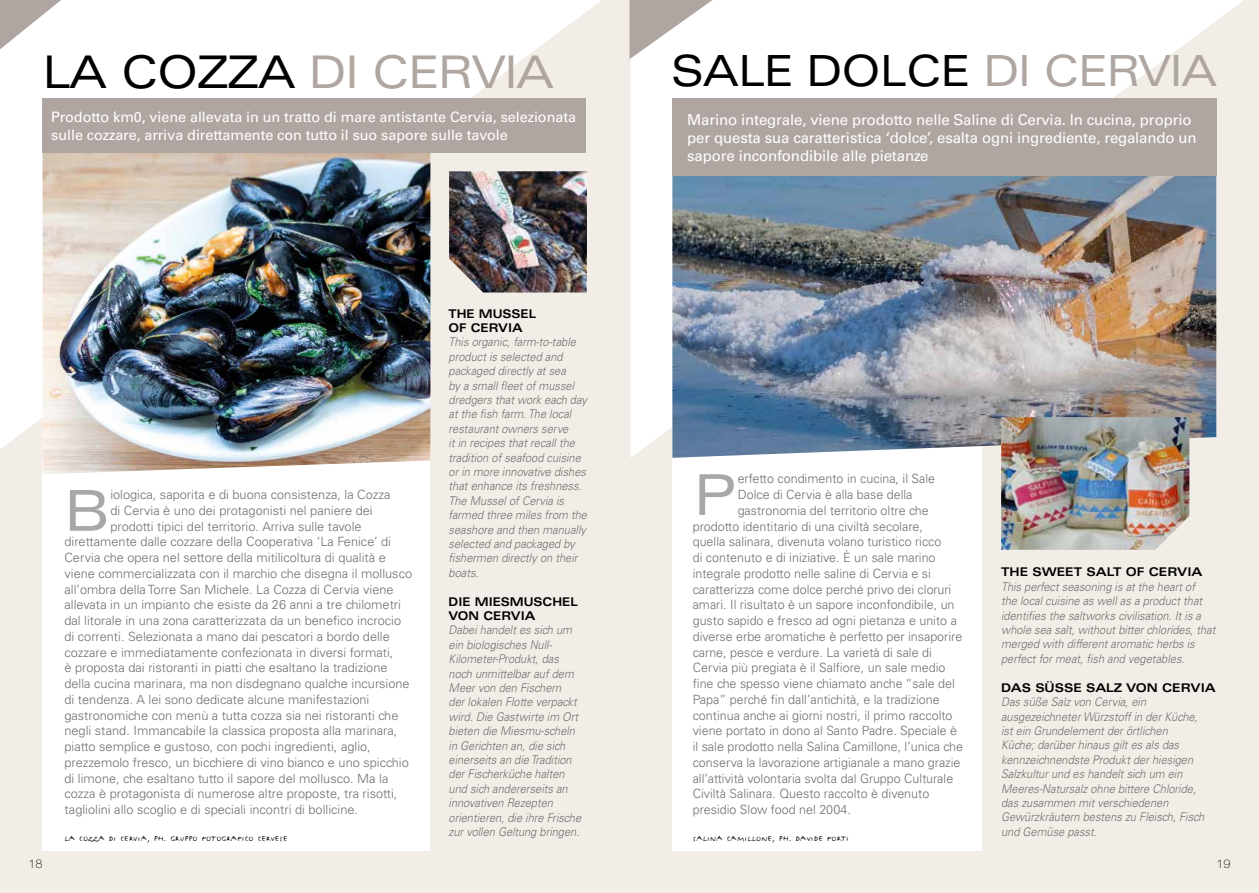
<style>
.page{position:relative;width:1259px;height:893px;background:#f2eee7}
.page>*{position:absolute;margin:0;border:0;box-sizing:border-box;transform-origin:0 0}
.t1{font:expanded 56.4px "Univers";color:#a8a8a7}
.t2{font:expanded 45px "Univers";letter-spacing:-.03em;color:#b0a6a1;scale:.95 1}
.t3{font:expanded 42.9px "Univers";letter-spacing:-.03em;color:#000;scale:.95 1}
.t4{font:15px/18px "Univers";letter-spacing:-.01em;color:#fff}
.t5{font:14.4px/18px "Univers";letter-spacing:-.005em;color:#fff}
.t6{font:14.25px "FF Justlefthand Caps";color:#000}
.t7{font:300 12.75px "Univers";color:#706f6f}
.t8{font:italic 300 12px/14.4px "Univers";color:#706f6f;scale:.92 1}
.t9{font:700 expanded 12px "Univers";color:#000;scale:.95 1}
.t10{font:700 expanded 12px/14.4px "Univers";color:#000;scale:.92 1}
.t11{font:100 12px "Helvetica Neue LT Std";color:#000;scale:1.05 1}
.s1{color:#000}
.s2{color:#b0a6a1}
</style>
<div class="page">
<svg style="left:0;top:0;width:601px;height:449px;fill:#fff"></svg>
<svg style="left:630px;top:0;width:613px;height:457px;fill:#fff"></svg>
<div style="left:43px;top:458px;width:387px;height:392px;background:#fff"></div>
<svg style="left:0;top:0;width:61px;height:49px;background:#d7d2cf"></svg>
<img style="left:43px;top:153px;width:387px;height:321px">
<div style="left:43px;top:99px;width:543px;height:54px;background:#b0a6a1"></div>
<div style="left:672px;top:444px;width:309px;height:406px;background:#fff"></div>
<img style="left:672px;top:176px;width:544px;height:282px">
<div style="left:672px;top:99px;width:544px;height:77px;background:#b0a6a1"></div>
<svg style="left:629px;top:0;width:83px;height:59px;background:#d7d2cf"></svg>
<img style="left:449px;top:171px;width:138px;height:121px">
<img style="left:1001px;top:417px;width:188px;height:133px">
<h2 class="t2" style="left:42px;top:45px;width:541px"><span class="s1">LA COZZA</span> DI CERVIA</h2>
<p class="t5" style="left:51px;top:108px;width:526px">Prodotto km0, viene allevata in un tratto di mare antistante Cervia, selezionata sulle cozzare, arriva direttamente con tutto il suo sapore sulle tavole</p>
<h3 class="t3" style="left:671px;top:46px;width:576px">SALE DOLCE <span class="s2">DI CERVIA</span></h3>
<p class="t4" style="left:687px;top:110px;width:511px">Marino integrale, viene prodotto nelle Saline di Cervia. In cucina, proprio per questa sua caratteristica ‘dolce’, esalta ogni ingrediente, regalando un sapore inconfondibile alle pietanze</p>
<p class="t11" style="left:28px;top:856px;width:15px">18</p>
<p class="t10" style="left:448px;top:306px;width:97px">THE MUSSEL<br>OF CERVIA</p>
<p class="t8" style="left:448px;top:335px;width:152px">This organic, farm-to-table product is selected and packaged directly at sea<br>by a small fleet of mussel dredgers that work each day at the fish farm. The local restaurant owners serve<br>it in recipes that recall the tradition of seafood cuisine or in more innovative dishes that enhance its freshness.<br>The Mussel of Cervia is farmed three miles from the seashore and then manually selected and packaged by fishermen directly on their boats.</p>
<p class="t10" style="left:448px;top:594px;width:142px">DIE MIESMUSCHEL<br>VON CERVIA</p>
<p class="t8" style="left:448px;top:623px;width:146px">Dabei handelt es sich um ein biologisches Null-<br>Kilometer-Produkt, das noch unmittelbar auf dem<br>Meer von den Fischern<br>der lokalen Flotte verpackt wird. Die Gastwirte im Ort bieten die Miesmu-scheln in Gerichten an, die sich einerseits an die Tradition der Fischerküche halten und sich andererseits an innovativen Rezepten orientieren, die ihre Frische zur vollen Geltung bringen.</p>
<h1 class="t1" style="left:692px;top:462px;width:46px">P</h1>
<p class="t7" style="left:737px;top:471px;width:199px">erfetto condimento in cucina, il Sale</p>
<p class="t7" style="left:737px;top:487px;width:176px">Dolce di Cervia è alla base della</p>
<p class="t7" style="left:737px;top:503px;width:192px">gastronomia del territorio oltre che</p>
<p class="t7" style="left:692px;top:518px;width:232px">prodotto identitario di una civiltà secolare,</p>
<p class="t7" style="left:692px;top:534px;width:250px">quella salinara, divenuta volano turistico ricco</p>
<p class="t7" style="left:692px;top:550px;width:244px">di contenuto e di iniziative. È un sale marino</p>
<p class="t7" style="left:692px;top:566px;width:240px">integrale prodotto nelle saline di Cervia e si</p>
<p class="t7" style="left:692px;top:581px;width:260px">caratterizza come dolce perché privo dei cloruri</p>
<p class="t7" style="left:692px;top:597px;width:263px">amari. Il risultato è un sapore inconfondibile, un</p>
<p class="t7" style="left:692px;top:613px;width:266px">gusto sapido e fresco ad ogni pietanza e unito a</p>
<p class="t7" style="left:692px;top:629px;width:271px">diverse erbe aromatiche è perfetto per insaporire</p>
<p class="t7" style="left:692px;top:644px;width:241px">carne, pesce e verdure. La varietà di sale di</p>
<p class="t7" style="left:692px;top:660px;width:254px">Cervia più pregiata è il Salfiore, un sale medio</p>
<p class="t7" style="left:692px;top:676px;width:264px">fine che spesso viene chiamato anche “sale del</p>
<p class="t7" style="left:692px;top:692px;width:248px">Papa” perché fin dall’antichità, e la tradizione</p>
<p class="t7" style="left:692px;top:707px;width:261px">continua anche ai giorni nostri, il primo raccolto</p>
<p class="t7" style="left:692px;top:723px;width:266px">viene portato in dono al Santo Padre. Speciale è</p>
<p class="t7" style="left:692px;top:739px;width:272px">il sale prodotto nella Salina Camillone, l’unica che</p>
<p class="t7" style="left:692px;top:755px;width:269px">conserva la lavorazione artigianale a mano grazie</p>
<p class="t7" style="left:692px;top:770px;width:262px">all’attività volontaria svolta dal Gruppo Culturale</p>
<p class="t7" style="left:692px;top:786px;width:238px">Civiltà Salinara. Questo raccolto è divenuto</p>
<p class="t7" style="left:692px;top:802px;width:160px">presidio Slow food nel 2004.</p>
<h1 class="t1" style="left:64px;top:477px;width:47px">B</h1>
<p class="t7" style="left:110px;top:487px;width:282px">iologica, saporita e di buona consistenza, la Cozza</p>
<p class="t7" style="left:110px;top:503px;width:264px">di Cervia è uno dei protagonisti nel paniere dei</p>
<p class="t7" style="left:110px;top:518px;width:253px">prodotti tipici del territorio. Arriva sulle tavole</p>
<p class="t7" style="left:64px;top:534px;width:328px">direttamente dalle cozzare della Cooperativa ‘La Fenice’ di</p>
<p class="t7" style="left:64px;top:550px;width:323px">Cervia che opera nel settore della mitilicoltura di qualità e</p>
<p class="t7" style="left:64px;top:566px;width:349px">viene commercializzata con il marchio che disegna il mollusco</p>
<p class="t7" style="left:64px;top:581px;width:331px">all’ombra della Torre San Michele. La Cozza di Cervia viene</p>
<p class="t7" style="left:64px;top:597px;width:338px">allevata in un impianto che esiste da 26 anni a tre chilometri</p>
<p class="t7" style="left:64px;top:613px;width:338px">dal litorale in una zona caratterizzata da un benefico incrocio</p>
<p class="t7" style="left:64px;top:629px;width:327px">di correnti. Selezionata a mano dai pescatori a bordo delle</p>
<p class="t7" style="left:64px;top:644px;width:330px">cozzare e immediatamente confezionata in diversi formati,</p>
<p class="t7" style="left:64px;top:660px;width:324px">è proposta dai ristoranti in piatti che esaltano la tradizione</p>
<p class="t7" style="left:64px;top:676px;width:347px">della cucina marinara, ma non disdegnano qualche incursione</p>
<p class="t7" style="left:64px;top:692px;width:306px">di tendenza. A lei sono dedicate alcune manifestazioni</p>
<p class="t7" style="left:64px;top:707px;width:335px">gastronomiche con menù a tutta cozza sia nei ristoranti che</p>
<p class="t7" style="left:64px;top:723px;width:334px">negli stand. Immancabile la classica proposta alla marinara,</p>
<p class="t7" style="left:64px;top:739px;width:308px">piatto semplice e gustoso, con pochi ingredienti, aglio,</p>
<p class="t7" style="left:64px;top:755px;width:346px">prezzemolo fresco, un bicchiere di vino bianco e uno spicchio</p>
<p class="t7" style="left:64px;top:770px;width:325px">di limone, che esaltano tutto il sapore del mollusco. Ma la</p>
<p class="t7" style="left:64px;top:786px;width:334px">cozza è protagonista di numerose altre proposte, tra risotti,</p>
<p class="t7" style="left:64px;top:802px;width:295px">tagliolini allo scoglio e di speciali incontri di bollicine.</p>
<p class="t6" style="left:64px;top:828px;width:225px">la cozza di cervia, ph. gruppo fotografico cervese</p>
<p class="t6" style="left:692px;top:828px;width:158px">salina camillone, ph. davide forti</p>
<p class="t9" style="left:1001px;top:565px;width:214px">THE SWEET SALT OF CERVIA</p>
<p class="t8" style="left:1001px;top:579px;width:234px">This perfect seasoning is at the heart of<br>the local cuisine as well as a product that identifies the saltworks civilisation. It is a whole sea salt, without bitter chlorides, that merged with different aromatic herbs is perfect for meat, fish and vegetables.</p>
<p class="t9" style="left:1001px;top:681px;width:228px">DAS SÜSSE SALZ VON CERVIA</p>
<p class="t8" style="left:1001px;top:695px;width:222px">Das süße Salz von Cervia, ein ausgezeichneter Würzstoff in der Küche, ist ein Grundelement der örtlichen<br>Küche; darüber hinaus gilt es als das kennzeichnendste Produkt der hiesigen Salzkultur und es handelt sich um ein Meeres-Natursalz ohne bittere Chloride, das zusammen mit verschiedenen Gewürzkräutern bestens zu Fleisch, Fisch und Gemüse passt.</p>
<p class="t11" style="left:1216px;top:856px;width:15px">19</p>
</div>
